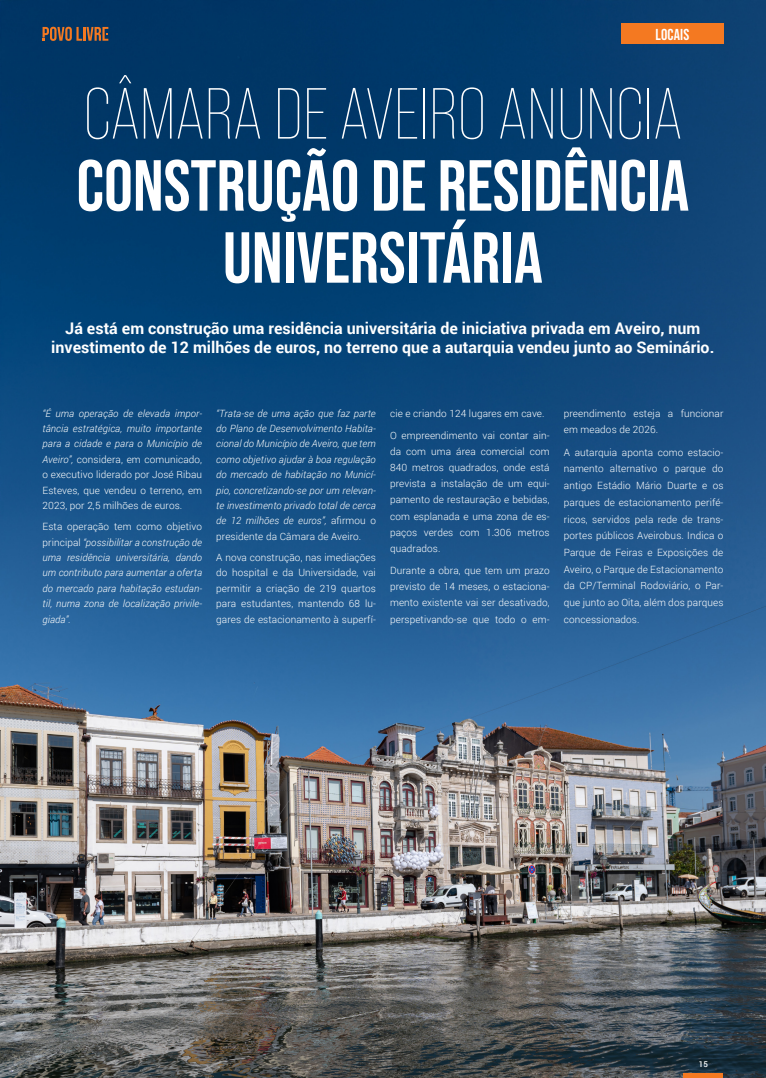
<style>
.page{position:relative;width:766px;height:1078px;background:#fff}
.page>*{position:absolute;margin:0;border:0;box-sizing:border-box;transform-origin:0 0}
.t1{font:700 72px/72px "Bebas Neue Pro";color:#fff;text-align:center}
.t2{font:700 16px/19.2px "Roboto";color:#fff;text-align:center}
.t3{font:700 15.8px "Bebas Neue Pro";letter-spacing:.01em;color:#fff}
.t4{font:300 10px/16.7px "Roboto";letter-spacing:.01em;color:#fff;text-align:justify}
.t5{font:italic 300 10px/15.4px "Roboto";letter-spacing:.01em;color:#fff;text-align:justify}
.t6{font:500 8px "Roboto";color:#fff}
.s1{font-weight:300}
.s2{font-style:italic}
.s3{font-style:normal}
</style>
<div class="page">
<img style="left:0;top:0;width:765px;height:1077px">
<hr style="left:683px;top:1073px;width:40px;height:4px;background:#f47921">
<svg style="left:43px;top:27px;width:65px;height:14px"></svg>
<div style="left:621px;top:24px;width:102px;height:20px;background:#f47921"></div>
<p class="t3" style="left:655px;top:25px;width:35px">LOCAIS</p>
<p class="t1" style="left:76px;top:77px;width:614px"><span class="s1">CÂMARA DE AVEIRO ANUNCIA<br></span>CONSTRUÇÃO DE RESIDÊNCIA<br>UNIVERSITÁRIA</p>
<p class="t2" style="left:51px;top:318px;width:664px">Já está em construção uma residência universitária de iniciativa privada em Aveiro, num investimento de 12 milhões de euros, no terreno que a autarquia vendeu junto ao Seminário.</p>
<p class="t4" style="left:43px;top:405px;width:161px;line-height:15.4px"><span class="s2">“É uma operação de elevada impor&shy;tância estratégica, muito importante para a cidade e para o Município de Aveiro”,</span> considera, em comunicado, o executivo liderado por José Ribau Esteves, que vendeu o terreno, em 2023, por 2,5 milhões de euros.</p>
<p class="t5" style="left:43px;top:518px;width:161px"><span class="s3">Esta operação tem como objetivo principal</span> “possibilitar a construção de uma residência universitária, dando um contributo para aumentar a oferta do mercado para habitação estudan&shy;til, numa zona de localização privile&shy;giada”.</p>
<p class="t5" style="left:216px;top:405px;width:161px">“Trata-se de uma ação que faz parte do Plano de Desenvolvimento Habita&shy;cional do Município de Aveiro, que tem como objetivo ajudar à boa regulação do mercado de habitação no Municí&shy;pio, concretizando-se por um relevan&shy;te investimento privado total de cerca de 12 milhões de euros”, <span class="s3">afirmou o presidente da Câmara de Aveiro.</span></p>
<p class="t4" style="left:216px;top:549px;width:161px;line-height:15.4px">A nova construção, nas imediações do hospital e da Universidade, vai permitir a criação de 219 quartos para estudantes, mantendo 68 lu&shy;gares de estacionamento à superfí-</p>
<p class="t4" style="left:390px;top:404px;width:156px">cie e criando 124 lugares em cave.</p>
<p class="t4" style="left:390px;top:426px;width:161px;line-height:16.2px">O empreendimento vai contar ain&shy;da com uma área comercial com 840 metros quadrados, onde está prevista a instalação de um equi&shy;pamento de restauração e bebidas, com esplanada e uma zona de es&shy;paços verdes com 1.306 metros quadrados.</p>
<p class="t4" style="left:390px;top:562px;width:161px;line-height:16.2px">Durante a obra, que tem um prazo previsto de 14 meses, o estaciona&shy;mento existente vai ser desativado, perspetivando-se que todo o em-</p>
<p class="t4" style="left:563px;top:404px;width:161px">preendimento esteja a funcionar em meados de 2026.</p>
<p class="t4" style="left:563px;top:443px;width:161px">A autarquia aponta como estacio&shy;namento alternativo o parque do antigo Estádio Mário Duarte e os parques de estacionamento perifé&shy;ricos, servidos pela rede de trans&shy;portes públicos Aveirobus. Indica o Parque de Feiras e Exposições de Aveiro, o Parque de Estacionamento da CP/Terminal Rodoviário, o Par&shy;que junto ao Oita, além dos parques concessionados.</p>
<p class="t6" style="left:698px;top:1058px;width:11px">15</p>
</div>
